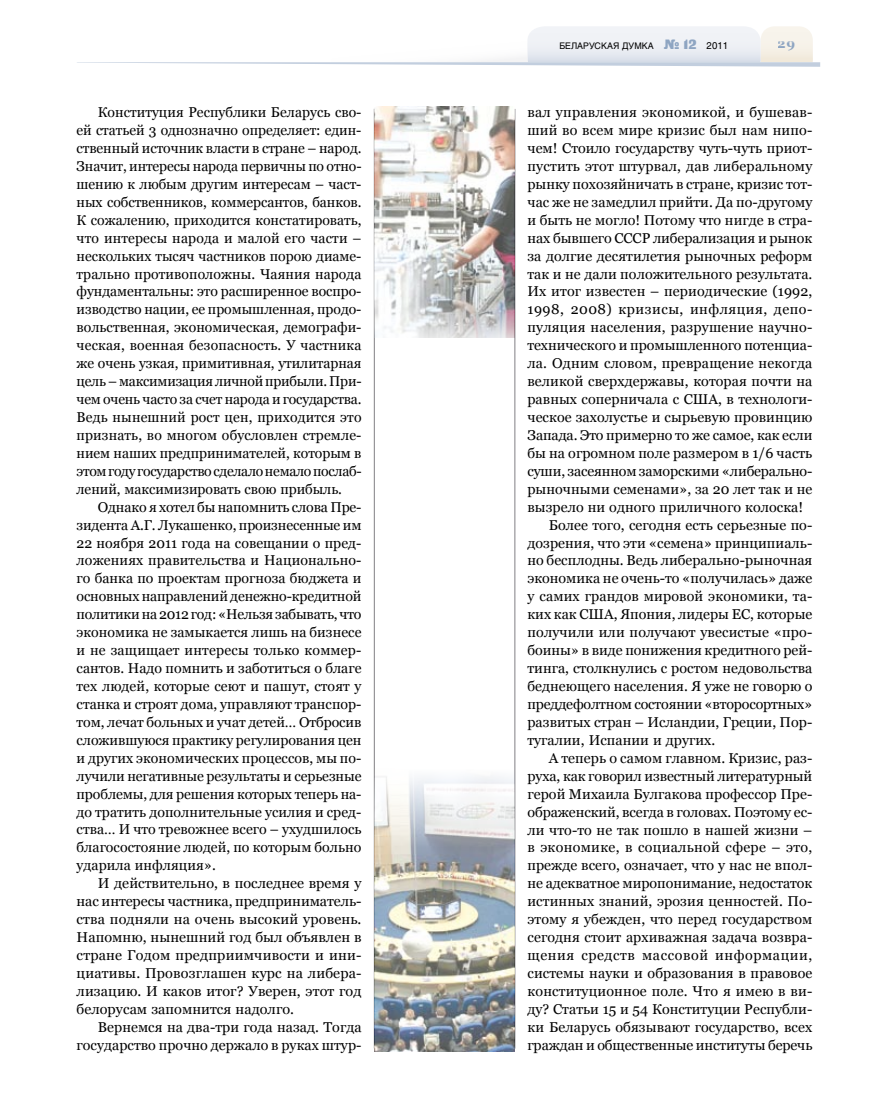
<style>
.page{position:relative;width:872px;height:1106px;background:#fff}
.page>*{position:absolute;margin:0;border:0;box-sizing:border-box;transform-origin:0 0}
.t1{font:14.25px/18px "Georgia";letter-spacing:.005em;color:#000;text-align:justify}
.t2{font:14.25px "Georgia";letter-spacing:.035em;color:#000}
.t3{font:14.25px "Georgia";letter-spacing:.04em;color:#000}
.t4{font:700 13.5px "Georgia";color:#8ea5c2}
.t5{font:9px "Helios";color:#000}
.s1{font-family:"Black Grotesk C";font-size:13.5px;color:#8ea5c2}
.s2{font-size:9.75px}
</style>
<div class="page">
<hr style="left:374px;top:109px;width:1px;height:939px;background:#818084">
<hr style="left:514px;top:109px;width:1px;height:939px;background:#818084">
<svg style="left:77px;top:26px;width:743px;height:41px"></svg>
<img style="left:374px;top:768px;width:141px;height:283px">
<img style="left:374px;top:106px;width:140px;height:231px">
<p class="t1" style="left:77px;top:103px;width:286px;text-indent:21px">Конституция Республики Беларусь сво&shy;ей статьей 3 однозначно определяет: един&shy;ственный источник власти в стране – народ.<br>Значит, интересы народа первичны по отно&shy;шению к любым другим интересам – част&shy;ных собственников, коммерсантов, банков.<br>К сожалению, приходится констатировать, что интересы народа и малой его части – нескольких тысяч частников порою диаме&shy;трально противоположны. Чаяния народа фундаментальны: это расширенное воспро&shy;изводство нации, ее промышленная, продо&shy;вольственная, экономическая, демографи&shy;ческая, военная безопасность. У частника же очень узкая, примитивная, утилитарная цель – максимизация личной прибыли. При&shy;чем очень часто за счет народа и государства.<br>Ведь нынешний рост цен, приходится это признать, во многом обусловлен стремле&shy;нием наших предпринимателей, которым в этом году государство сделало немало послаб&shy;лений, максимизировать свою прибыль.</p>
<p class="t1" style="left:77px;top:497px;width:286px;text-indent:21px">Однако я хотел бы напомнить слова Пре&shy;зидента А.Г. Лукашенко, произнесенные им 22 ноября 2011 года на совещании о пред&shy;ложениях правительства и Национально&shy;го банка по проектам прогноза бюджета и основных направлений денежно-кредитной политики на 2012 год: «Нельзя забывать, что экономика не замыкается лишь на бизнесе и не защищает интересы только коммер&shy;сантов. Надо помнить и заботиться о благе тех людей, которые сеют и пашут, стоят у станка и строят дома, управляют транспор&shy;том, лечат больных и учат детей… Отбросив сложившуюся практику регулирования цен и других экономических процессов, мы по&shy;лучили негативные результаты и серьезные проблемы, для решения которых теперь на&shy;до тратить дополнительные усилия и сред&shy;ства… И что тревожнее всего – ухудшилось благосостояние людей, по которым больно ударила инфляция».</p>
<p class="t1" style="left:77px;top:874px;width:286px;text-indent:21px">И действительно, в последнее время у нас интересы частника, предприниматель&shy;ства подняли на очень высокий уровень.<br>Напомню, нынешний год был объявлен в стране Годом предприимчивости и ини&shy;циативы. Провозглашен курс на либера&shy;лизацию. И каков итог? Уверен, этот год белорусам запомнится надолго.</p>
<p class="t1" style="left:77px;top:1017px;width:286px;text-align:right">Вернемся на два-три года назад. Тогда государство прочно держало в руках штур-</p>
<p class="t5" style="left:559px;top:40px;width:170px">БЕЛАРУСКАЯ ДУМКА <span class="s1">№ 12</span> <span class="s2">2011</span></p>
<p class="t4" style="left:778px;top:36px;width:19px">29</p>
<p class="t1" style="left:527px;top:103px;width:286px">вал управления экономикой, и бушевав-</p>
<p class="t1" style="left:527px;top:121px;width:286px">ший во всем мире кризис был нам нипо-</p>
<p class="t1" style="left:527px;top:139px;width:286px">чем! Стоило государству чуть-чуть приот-</p>
<p class="t1" style="left:527px;top:157px;width:286px">пустить этот штурвал, дав либеральному</p>
<p class="t1" style="left:527px;top:175px;width:286px">рынку похозяйничать в стране, кризис тот-</p>
<p class="t1" style="left:527px;top:193px;width:286px">час же не замедлил прийти. Да по-другому</p>
<p class="t1" style="left:527px;top:211px;width:286px">и быть не могло! Потому что нигде в стра-</p>
<p class="t1" style="left:527px;top:229px;width:286px">нах бывшего СССР либерализация и рынок</p>
<p class="t1" style="left:527px;top:247px;width:286px">за долгие десятилетия рыночных реформ</p>
<p class="t1" style="left:527px;top:264px;width:286px">так и не дали положительного результата.</p>
<p class="t1" style="left:527px;top:282px;width:286px">Их итог известен – периодические (1992,</p>
<p class="t2" style="left:527px;top:301px;width:286px">1998, 2008) кризисы, инфляция, депо-</p>
<p class="t1" style="left:527px;top:318px;width:286px">пуляция населения, разрушение научно-</p>
<p class="t1" style="left:527px;top:336px;width:286px">технического и промышленного потенциа-</p>
<p class="t1" style="left:527px;top:354px;width:286px">ла. Одним словом, превращение некогда</p>
<p class="t1" style="left:527px;top:372px;width:286px">великой сверхдержавы, которая почти на</p>
<p class="t1" style="left:527px;top:390px;width:286px">равных соперничала с США, в технологи-</p>
<p class="t1" style="left:527px;top:408px;width:286px">ческое захолустье и сырьевую провинцию</p>
<p class="t1" style="left:527px;top:426px;width:286px">Запада. Это примерно то же самое, как если</p>
<p class="t1" style="left:527px;top:444px;width:286px">бы на огромном поле размером в 1/6 часть</p>
<p class="t1" style="left:527px;top:462px;width:286px">суши, засеянном заморскими «либерально-</p>
<p class="t1" style="left:527px;top:480px;width:286px">рыночными семенами», за 20 лет так и не</p>
<p class="t1" style="left:527px;top:498px;width:277px">вызрело ни одного приличного колоска!</p>
<p class="t1" style="left:549px;top:515px;width:265px">Более того, сегодня есть серьезные по-</p>
<p class="t1" style="left:527px;top:533px;width:286px">дозрения, что эти «семена» принципиаль-</p>
<p class="t1" style="left:527px;top:551px;width:286px">но бесплодны. Ведь либерально-рыночная</p>
<p class="t1" style="left:527px;top:569px;width:286px">экономика не очень-то «получилась» даже</p>
<p class="t1" style="left:527px;top:587px;width:286px">у самих грандов мировой экономики, та-</p>
<p class="t1" style="left:527px;top:605px;width:286px">ких как США, Япония, лидеры ЕС, которые</p>
<p class="t1" style="left:527px;top:623px;width:286px">получили или получают увесистые «про-</p>
<p class="t1" style="left:527px;top:641px;width:286px">боины» в виде понижения кредитного рей-</p>
<p class="t1" style="left:527px;top:659px;width:286px">тинга, столкнулись с ростом недовольства</p>
<p class="t1" style="left:527px;top:677px;width:286px">беднеющего населения. Я уже не говорю о</p>
<p class="t1" style="left:527px;top:695px;width:286px">преддефолтном состоянии «второсортных»</p>
<p class="t1" style="left:527px;top:713px;width:286px">развитых стран – Исландии, Греции, Пор-</p>
<p class="t1" style="left:527px;top:731px;width:189px">тугалии, Испании и других.</p>
<p class="t1" style="left:549px;top:748px;width:265px">А теперь о самом главном. Кризис, раз-</p>
<p class="t1" style="left:527px;top:766px;width:286px">руха, как говорил известный литературный</p>
<p class="t1" style="left:527px;top:784px;width:286px">герой Михаила Булгакова профессор Пре-</p>
<p class="t1" style="left:527px;top:802px;width:286px">ображенский, всегда в головах. Поэтому ес-</p>
<p class="t1" style="left:527px;top:820px;width:286px">ли что-то не так пошло в нашей жизни –</p>
<p class="t1" style="left:527px;top:838px;width:286px">в экономике, в социальной сфере – это,</p>
<p class="t1" style="left:527px;top:856px;width:286px">прежде всего, означает, что у нас не впол-</p>
<p class="t1" style="left:527px;top:874px;width:286px">не адекватное миропонимание, недостаток</p>
<p class="t1" style="left:527px;top:892px;width:286px">истинных знаний, эрозия ценностей. По-</p>
<p class="t1" style="left:527px;top:910px;width:286px">этому я убежден, что перед государством</p>
<p class="t1" style="left:527px;top:928px;width:286px">сегодня стоит архиважная задача возвра-</p>
<p class="t3" style="left:527px;top:947px;width:286px">щения средств массовой информации,</p>
<p class="t1" style="left:527px;top:964px;width:286px">системы науки и образования в правовое</p>
<p class="t1" style="left:527px;top:982px;width:286px">конституционное поле. Что я имею в ви-</p>
<p class="t1" style="left:527px;top:999px;width:286px">ду? Статьи 15 и 54 Конституции Республи-</p>
<p class="t1" style="left:527px;top:1017px;width:286px">ки Беларусь обязывают государство, всех</p>
<p class="t1" style="left:527px;top:1035px;width:286px">граждан и общественные институты беречь</p>
</div>
